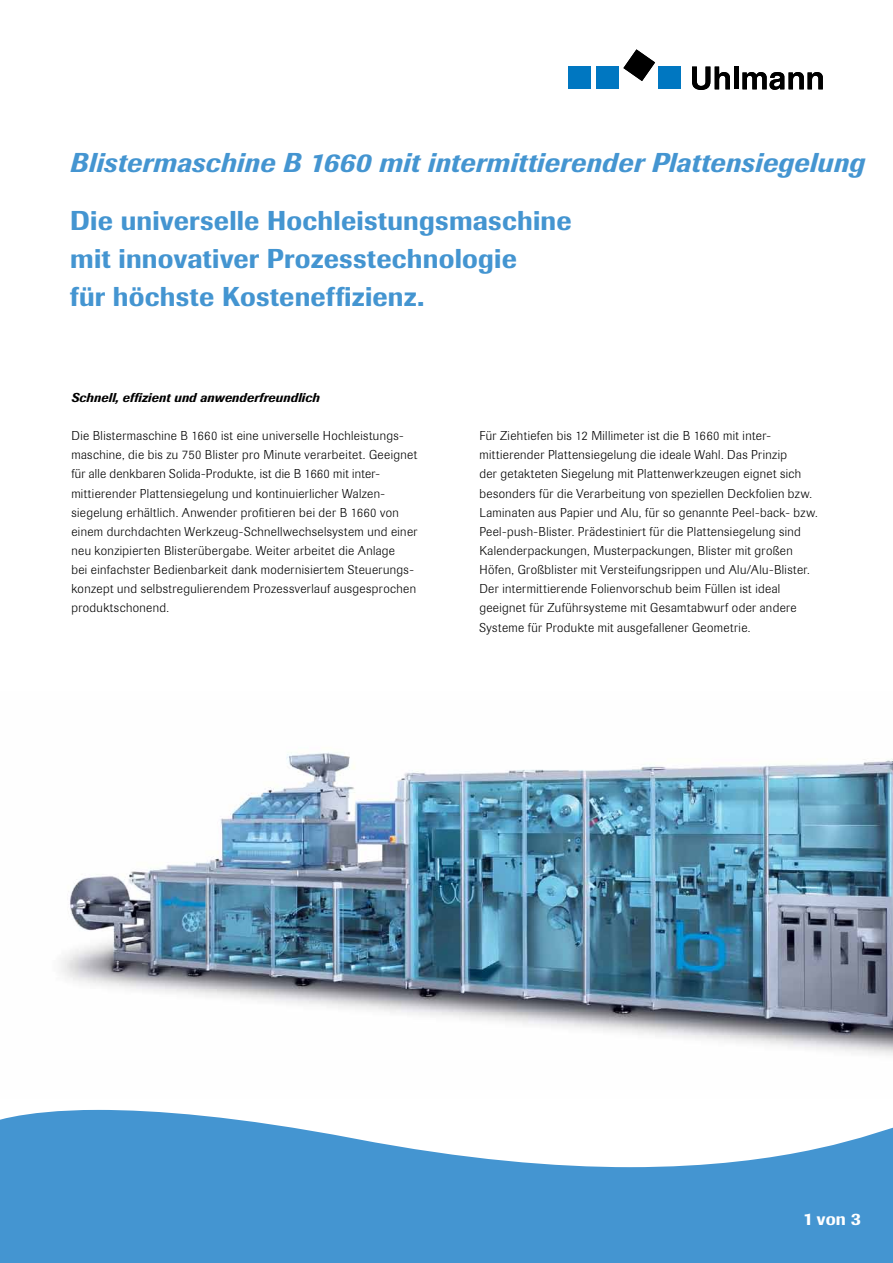
<style>
.page{position:relative;width:893px;height:1263px;background:#fff}
.page>*{position:absolute;margin:0;border:0;box-sizing:border-box;transform-origin:0 0}
.t1{font:500 27px/38.2px "Imago BQ";letter-spacing:.01em;color:#4495d1}
.t2{font:italic 500 27px "Imago BQ";letter-spacing:.015em;color:#4495d1}
.t3{font:500 17.25px "Imago BQ";color:#fff}
.t4{font:300 12.75px/19.2px "Imago BQ";letter-spacing:.03em;color:#000}
.t5{font:italic 500 12.75px "Imago BQ";letter-spacing:.01em;color:#000}
</style>
<div class="page">
<svg style="left:0;top:1110px;width:893px;height:153px;fill:#4495d1"></svg>
<svg style="left:623px;top:49px;width:32px;height:32px"></svg>
<div style="left:568px;top:67px;width:22px;height:22px;background:#0077c1"></div>
<div style="left:596px;top:67px;width:23px;height:22px;background:#0077c1"></div>
<div style="left:658px;top:67px;width:23px;height:22px;background:#0077c1"></div>
<svg style="left:692px;top:67px;width:38px;height:23px"></svg>
<hr style="left:734px;top:67px;width:4px;height:22px;background:#000">
<svg style="left:742px;top:72px;width:81px;height:18px"></svg>
<img style="left:61px;top:752px;width:832px;height:303px">
<h1 class="t2" style="left:70px;top:147px;width:796px">Blistermaschine B 1660 mit intermittierender Plattensiegelung</h1>
<h1 class="t1" style="left:70px;top:201px;width:503px">Die universelle Hochleistungsmaschine mit innovativer Prozesstechnologie<br>für höchste Kosteneffizienz.</h1>
<p class="t5" style="left:71px;top:390px;width:250px">Schnell, effizient und anwenderfreundlich</p>
<p class="t4" style="left:71px;top:426px;width:348px">Die Blistermaschine B 1660 ist eine universelle Hochleistungs&shy;maschine, die bis zu 750 Blister pro Minute verarbeitet. Geeignet für alle denkbaren Solida-Produkte, ist die B 1660 mit inter&shy;mittierender Plattensiegelung und kontinuierlicher Walzen&shy;siegelung erhältlich. Anwender profitieren bei der B 1660 von einem durchdachten Werkzeug-Schnellwechselsystem und einer neu konzipierten Blisterübergabe. Weiter arbeitet die Anlage<br>bei einfachster Bedienbarkeit dank modernisiertem Steuerungs&shy;konzept und selbstregulierendem Prozessverlauf ausgesprochen produktschonend.</p>
<p class="t4" style="left:479px;top:426px;width:340px">Für Ziehtiefen bis 12 Millimeter ist die B 1660 mit inter&shy;mittierender Plattensiegelung die ideale Wahl. Das Prinzip<br>der getakteten Siegelung mit Plattenwerkzeugen eignet sich besonders für die Verarbeitung von speziellen Deckfolien bzw.<br>Laminaten aus Papier und Alu, für so genannte Peel-back- bzw.<br>Peel-push-Blister. Prädestiniert für die Plattensiegelung sind Kalenderpackungen, Musterpackungen, Blister mit großen Höfen, Großblister mit Versteifungsrippen und Alu/Alu-Blister.<br>Der intermittierende Folienvorschub beim Füllen ist ideal geeignet für Zuführsysteme mit Gesamtabwurf oder andere Systeme für Produkte mit ausgefallener Geometrie.</p>
<h2 class="t3" style="left:803px;top:1208px;width:60px">1 von 3</h2>
</div>
